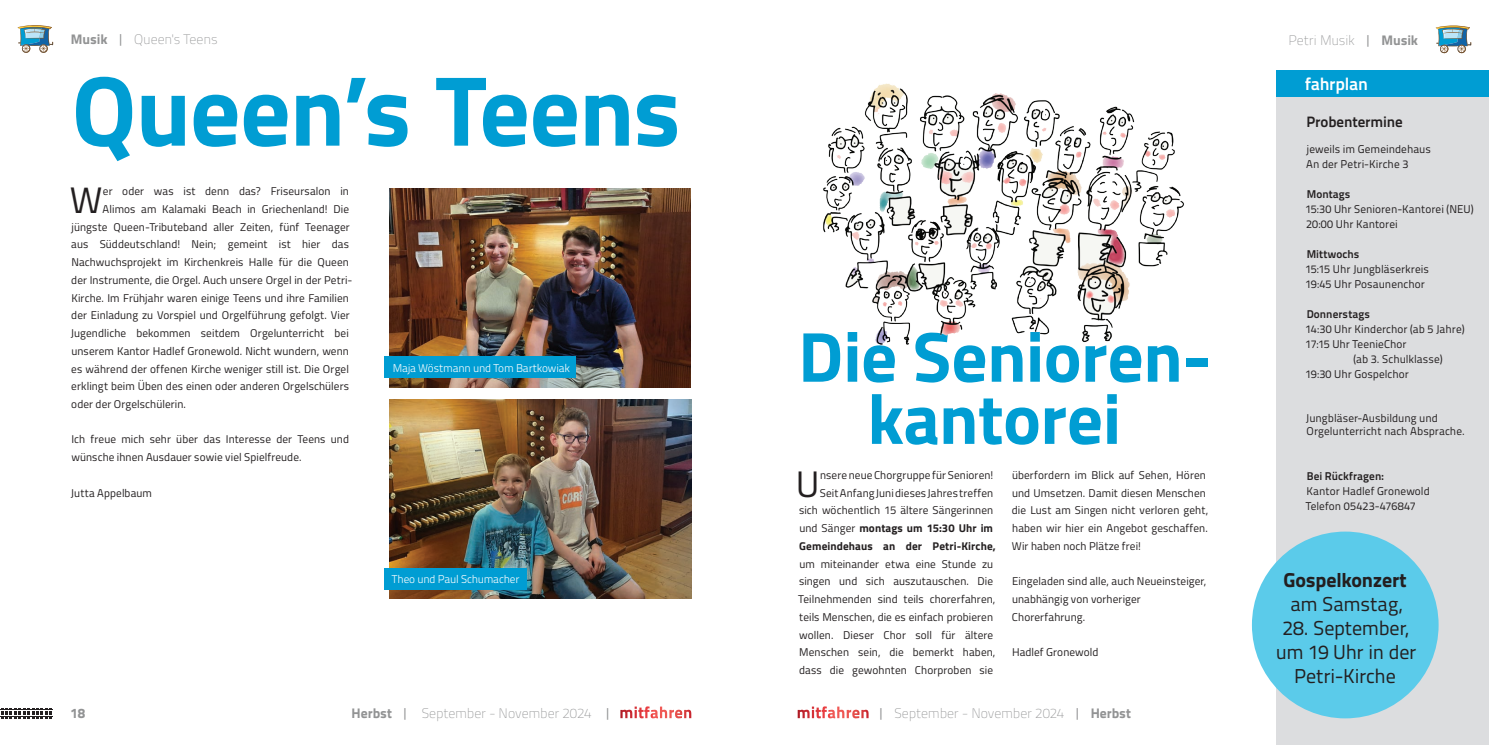
<style>
.page{position:relative;width:1489px;height:745px;background:#fff}
.page>*{position:absolute;margin:0;border:0;box-sizing:border-box;transform-origin:0 0}
.t1{font:700 99.5px "Titillium";color:#009dd3}
.t2{font:700 71px/62.1px "Titillium";color:#009dd3;text-align:center}
.t3{font:36.88px "Titillium";color:#231f20}
.t4{font:20px/24px "Titillium Text 25 L 400 wt";letter-spacing:-.01em;color:#231f20;text-align:center}
.t5{font:20px "Titillium Text 25 L 999 wt";letter-spacing:-.01em;color:#231f20}
.t6{font:17.5px "Titillium Text 25 L 800 wt";letter-spacing:-.015em;color:#fff}
.t7{font:15px "Titillium Text 25 L 800 wt";letter-spacing:-.01em;color:#231f20}
.t8{font:13.75px "Titillium Text 25 L 1 wt";letter-spacing:-.01em;color:#929394}
.t9{font:13.75px "Titillium Text 25 L 999 wt";color:#929394}
.t10{font:11.25px/17.8px "Titillium";letter-spacing:.01em;color:#231f20}
.t11{font:11.25px/15px "Titillium Text 25 L 400 wt";letter-spacing:.005em;color:#231f20}
.t12{font:11.25px "Titillium Text 25 L 250 wt";letter-spacing:-.02em;color:#fff}
.t13{font:11.25px "Titillium Text 25 L 800 wt";letter-spacing:.005em;color:#231f20}
.s1{font-family:"Titillium Text 25 L 999 wt"}
.s2{font-family:"Titillium Text 25 L 400 wt"}
.s3{font-weight:700}
</style>
<div class="page">
<svg style="left:0;top:708px;width:52px;height:10px"></svg>
<hr style="left:22px;top:714px;width:31px;height:2px;background:#231f20">
<hr style="left:22px;top:715px;width:31px;height:1px;background:#fff">
<hr style="left:22px;top:709px;width:31px;height:1px;background:#fff">
<svg style="left:620px;top:706px;width:71px;height:12px"></svg>
<svg style="left:797px;top:706px;width:71px;height:12px"></svg>
<svg style="left:1435px;top:25px;width:36px;height:28px"></svg>
<svg style="left:18px;top:25px;width:35px;height:28px"></svg>
<img style="left:390px;top:188px;width:301px;height:199px">
<img style="left:390px;top:399px;width:301px;height:199px">
<div style="left:1276px;top:70px;width:212px;height:27px;background:#009dd3"></div>
<div style="left:1276px;top:97px;width:212px;height:647px;background:#dcdddf"></div>
<div style="left:384px;top:356px;width:192px;height:22px;background:#009dd3"></div>
<div style="left:384px;top:567px;width:142px;height:22px;background:#009dd3"></div>
<img style="left:823px;top:83px;width:361px;height:262px">
<div style="left:1251px;top:531px;width:187px;height:187px;background:#5bcbea;border-radius:50%"></div>
<p class="t8" style="left:71px;top:30px;width:148px"><span class="s1">Musik</span> <span class="s2">|</span> Queen's Teens</p>
<p class="t8" style="left:1288px;top:30px;width:131px">Petri Musik <span class="s2">|</span> <span class="s1">Musik</span></p>
<h1 class="t1" style="left:72px;top:35px;width:610px">Queen’s Teens</h1>
<h3 class="t6" style="left:1304px;top:71px;width:64px">fahrplan</h3>
<h3 class="t7" style="left:1306px;top:110px;width:98px">Probentermine</h3>
<p class="t11" style="left:1305px;top:141px;width:126px">jeweils im Gemeindehaus<br>An der Petri-Kirche 3</p>
<p class="t13" style="left:1306px;top:185px;width:45px">Montags</p>
<p class="t11" style="left:1305px;top:201px;width:170px">15:30 Uhr Senioren-Kantorei (NEU)<br>20:00 Uhr Kantorei</p>
<p class="t13" style="left:1306px;top:245px;width:54px">Mittwochs</p>
<p class="t11" style="left:1305px;top:261px;width:125px">15:15 Uhr Jungbläserkreis<br>19:45 Uhr Posaunenchor</p>
<p class="t13" style="left:1306px;top:305px;width:65px">Donnerstags</p>
<p class="t11" style="left:1305px;top:321px;width:161px">14:30 Uhr Kinderchor (ab 5 Jahre)</p>
<p class="t11" style="left:1305px;top:336px;width:102px">17:15 Uhr TeenieChor</p>
<p class="t11" style="left:1353px;top:351px;width:91px">(ab 3. Schulklasse)</p>
<p class="t11" style="left:1305px;top:366px;width:105px">19:30 Uhr Gospelchor</p>
<p class="t11" style="left:1305px;top:410px;width:160px;line-height:13.5px">Jungbläser-Ausbildung und<br>Orgelunterricht nach Absprache.</p>
<p class="t13" style="left:1306px;top:467px;width:79px">Bei Rückfragen:</p>
<p class="t11" style="left:1305px;top:483px;width:125px">Kantor Hadlef Gronewold<br>Telefon 05423-476847</p>
<h3 class="t3" style="left:70px;top:173px;width:34px">W</h3>
<p class="t10" style="left:103px;top:182px;width:247px">er oder was ist denn das? Friseursalon in</p>
<p class="t10" style="left:103px;top:199px;width:248px">Alimos am Kalamaki Beach in Griechenland! Die</p>
<p class="t10" style="left:72px;top:217px;width:280px">jüngste Queen-Tributeband aller Zeiten, fünf Teenager</p>
<p class="t10" style="left:71px;top:235px;width:279px">aus Süddeutschland! Nein; gemeint ist hier das</p>
<p class="t10" style="left:71px;top:252px;width:279px">Nachwuchsprojekt im Kirchenkreis Halle für die Queen</p>
<p class="t10" style="left:71px;top:270px;width:283px">der Instrumente, die Orgel. Auch unsere Orgel in der Petri-</p>
<p class="t10" style="left:71px;top:288px;width:279px">Kirche. Im Frühjahr waren einige Teens und ihre Familien</p>
<p class="t10" style="left:71px;top:306px;width:280px">der Einladung zu Vorspiel und Orgelführung gefolgt. Vier</p>
<p class="t10" style="left:71px;top:323px;width:279px">Jugendliche bekommen seitdem Orgelunterricht bei</p>
<p class="t10" style="left:71px;top:341px;width:279px">unserem Kantor Hadlef Gronewold. Nicht wundern, wenn</p>
<p class="t10" style="left:71px;top:359px;width:279px">es während der offenen Kirche weniger still ist. Die Orgel</p>
<p class="t10" style="left:71px;top:376px;width:279px">erklingt beim Üben des einen oder anderen Orgelschülers</p>
<p class="t10" style="left:71px;top:394px;width:116px">oder der Orgelschülerin.</p>
<p class="t10" style="left:71px;top:430px;width:279px">Ich freue mich sehr über das Interesse der Teens und wünsche ihnen Ausdauer sowie viel Spielfreude.</p>
<p class="t10" style="left:71px;top:483px;width:82px">Jutta Appelbaum</p>
<h2 class="t2" style="left:798px;top:322px;width:415px">Die Senioren&shy;kantorei</h2>
<p class="t10" style="left:1011px;top:465px;width:198px">überfordern im Blick auf Sehen, Hören und Umsetzen. Damit diesen Menschen die Lust am Singen nicht verloren geht, haben wir hier ein Angebot geschaffen.<br>Wir haben noch Plätze frei!</p>
<p class="t10" style="left:1011px;top:571px;width:196px">Eingeladen sind alle, auch Neueinsteiger, unabhängig von vorheriger<br>Chorerfahrung.</p>
<p class="t10" style="left:1011px;top:642px;width:88px">Hadlef Gronewold</p>
<p class="t12" style="left:393px;top:359px;width:179px">Maja Wöstmann und Tom Bartkowiak</p>
<p class="t10" style="left:799px;top:465px;width:198px;text-align:right">nsere neue Chorgruppe für Senioren!<br>Seit Anfang Juni dieses Jahres treffen<br>sich wöchentlich 15 ältere Sängerinnen und Sänger <span class="s3">montags um 15:30 Uhr im Gemeindehaus an der Petri-Kirche,</span></p>
<p class="t10" style="left:798px;top:554px;width:199px">um miteinander etwa eine Stunde zu singen und sich auszutauschen. Die Teilnehmenden sind teils chorerfahren, teils Menschen, die es einfach probieren wollen. Dieser Chor soll für ältere Menschen sein, die bemerkt haben, dass die gewohnten Chorproben sie</p>
<h3 class="t3" style="left:795px;top:456px;width:25px">U</h3>
<h3 class="t5" style="left:1283px;top:563px;width:125px">Gospelkonzert</h3>
<h3 class="t4" style="left:1290px;top:590px;width:113px">am Samstag,</h3>
<h3 class="t4" style="left:1275px;top:614px;width:142px">28. September, um 19 Uhr in der<br>Petri-Kirche</h3>
<p class="t12" style="left:392px;top:570px;width:129px">Theo und Paul Schumacher</p>
<p class="t9" style="left:71px;top:702px;width:16px">18</p>
<p class="t8" style="left:351px;top:703px;width:261px"><span class="s1">Herbst</span> <span class="s2">|</span> September - November 2024 <span class="s2">|</span></p>
<p class="t8" style="left:877px;top:703px;width:255px"><span class="s2">|</span> September - November 2024 <span class="s2">|</span> <span class="s1">Herbst</span></p>
</div>
